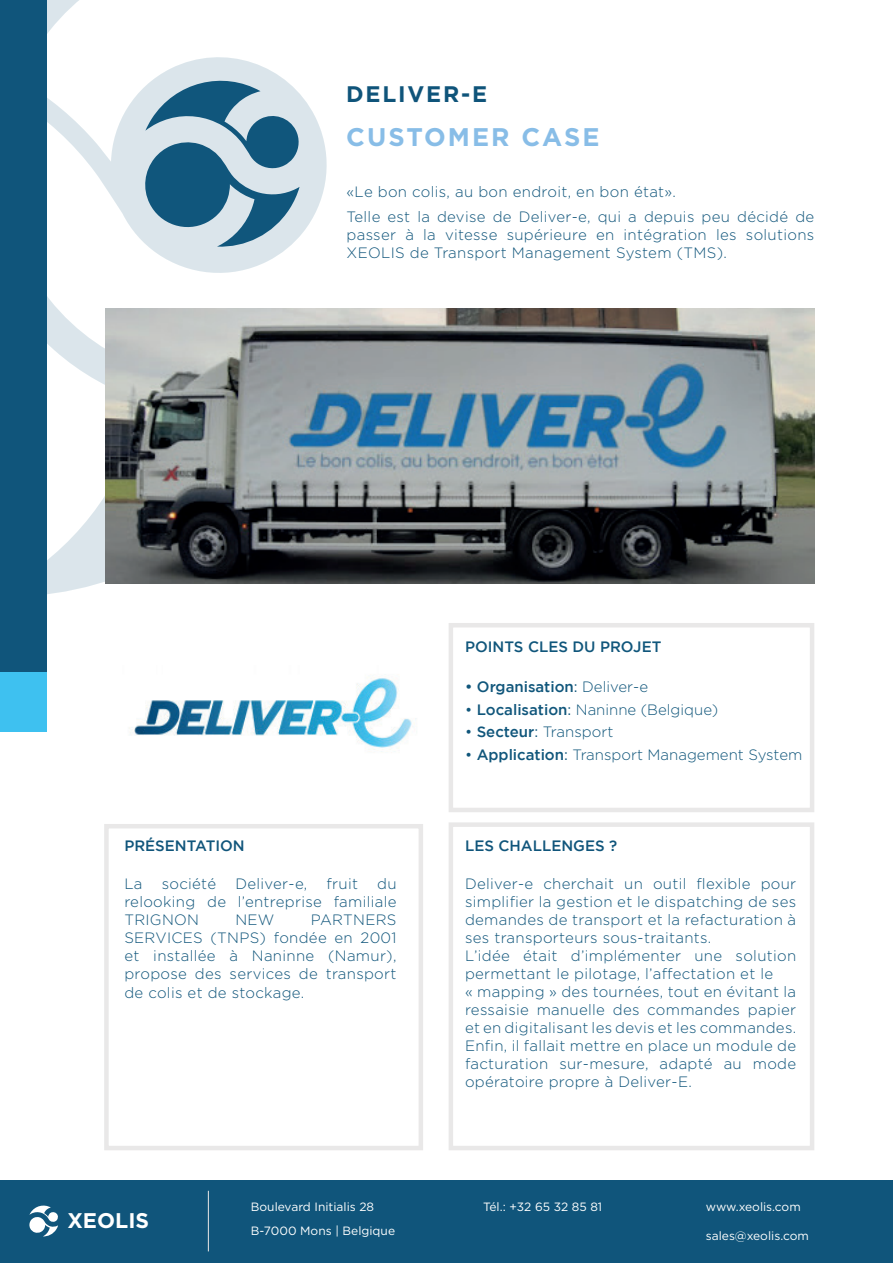
<style>
.page{position:relative;width:893px;height:1263px;background:#fff}
.page>*{position:absolute;margin:0;border:0;box-sizing:border-box;transform-origin:0 0}
.t1{font:700 25.5px "Gotham";letter-spacing:.08em;color:#88bde7}
.t2{font:700 22.5px "Gotham";letter-spacing:.08em;color:#0f547a}
.t3{font:700 21.15px "Gotham";color:#fff}
.t4{font:300 15px/18px "Gotham";letter-spacing:.02em;color:#10557b}
.t5{font:300 15px/18px "Gotham";letter-spacing:.02em;color:#10557b}
.t6{font:300 15px "Gotham";color:#10567b}
.t7{font:500 15px "Gotham";color:#10567b}
.t8{font:500 15px "Gotham";color:#10557b}
.t9{font:12px/24px "Gotham";color:#fff}
.s1{font-weight:400}
.s2{font-weight:300}
.s3{font-weight:500}
</style>
<div class="page">
<div style="left:449px;top:822px;width:365px;height:328px;border:4px solid #e9e8e8"></div>
<svg style="left:47px;top:0;width:280px;height:165px"></svg>
<svg style="left:47px;top:165px;width:280px;height:429px"></svg>
<div style="left:0;top:0;width:47px;height:672px;background:#10557b"></div>
<div style="left:0;top:672px;width:47px;height:59px;background:#3ec1f0"></div>
<div style="left:449px;top:623px;width:365px;height:189px;border:4px solid #e9e8e8"></div>
<div style="left:104px;top:824px;width:319px;height:326px;border:4px solid #e9e8e8"></div>
<div style="left:0;top:1180px;width:893px;height:83px;background:#10557b"></div>
<hr style="left:208px;top:1191px;width:1px;height:60px;background:#e9e8e8">
<svg style="left:142px;top:70px;width:158px;height:178px;background:#80a5b9"></svg>
<svg style="left:29px;top:1205px;width:29px;height:31px"></svg>
<img style="left:129px;top:678px;width:287px;height:74px">
<img style="left:105px;top:308px;width:709px;height:276px">
<h2 class="t2" style="left:346px;top:79px;width:143px">DELIVER-E</h2>
<h1 class="t1" style="left:346px;top:120px;width:255px">CUSTOMER CASE</h1>
<p class="t5" style="left:347px;top:178px;width:469px;line-height:25.5px">«Le bon colis, au bon endroit, en bon état».<br>Telle est la devise de Deliver-e, qui a depuis peu décidé de</p>
<p class="t5" style="left:347px;top:226px;width:469px">passer à la vitesse supérieure en intégration les solutions<br>XEOLIS de Transport Management System (TMS).</p>
<p class="t8" style="left:124px;top:837px;width:122px">PRÉSENTATION</p>
<p class="t5" style="left:124px;top:874px;width:20px">La</p>
<p class="t5" style="left:162px;top:874px;width:56px">société</p>
<p class="t5" style="left:235px;top:874px;width:73px">Deliver-e,</p>
<p class="t5" style="left:326px;top:874px;width:33px">fruit</p>
<p class="t5" style="left:124px;top:874px;width:274px;text-align:justify;text-indent:253px">du relooking de l’entreprise familiale TRIGNON</p>
<p class="t5" style="left:124px;top:910px;width:274px;text-align:justify;text-indent:186px">PARTNERS SERVICES (TNPS) fondée en 2001 et installée à Naninne (Namur), propose des services de transport</p>
<p class="t5" style="left:124px;top:984px;width:181px">de colis et de stockage.</p>
<p class="t5" style="left:235px;top:910px;width:41px">NEW</p>
<p class="t7" style="left:465px;top:638px;width:198px">POINTS CLES DU PROJET</p>
<p class="t7" style="left:465px;top:678px;width:185px">• Organisation<span class="s1">:</span> <span class="s2">Deliver-e</span></p>
<p class="t6" style="left:465px;top:700px;width:255px"><span class="s1">•</span> <span class="s3">Localisation</span><span class="s1">:</span> Naninne (Belgique)</p>
<p class="t6" style="left:465px;top:722px;width:150px"><span class="s1">•</span> <span class="s3">Secteur</span><span class="s1">:</span> Transport</p>
<p class="t6" style="left:465px;top:745px;width:339px"><span class="s1">•</span> <span class="s3">Application</span><span class="s1">:</span> Transport Management System</p>
<p class="t8" style="left:465px;top:837px;width:154px">LES CHALLENGES ?</p>
<p class="t4" style="left:465px;top:874px;width:333px">Deliver-e cherchait un outil flexible pour simplifier la gestion et le dispatching de ses demandes de transport et la refacturation à ses transporteurs sous-traitants.<br>L’idée était d’implémenter une solution permettant le pilotage, l’affectation et le<br>« mapping » des tournées, tout en évitant la ressaisie manuelle des commandes papier et en digitalisant les devis et les commandes.<br>Enfin, il fallait mettre en place un module de facturation sur-mesure, adapté au mode opératoire propre à Deliver-E.</p>
<h3 class="t3" style="left:67px;top:1206px;width:83px">XEOLIS</h3>
<p class="t9" style="left:251px;top:1194px;width:146px">Boulevard Initialis 28<br>B-7000 Mons | Belgique</p>
<p class="t9" style="left:483px;top:1194px;width:120px">Tél.: +32 65 32 85 81</p>
<p class="t9" style="left:706px;top:1194px;width:97px">www.xeolis.com</p>
<p class="t9" style="left:706px;top:1223px;width:105px">sales@xeolis.com</p>
</div>
